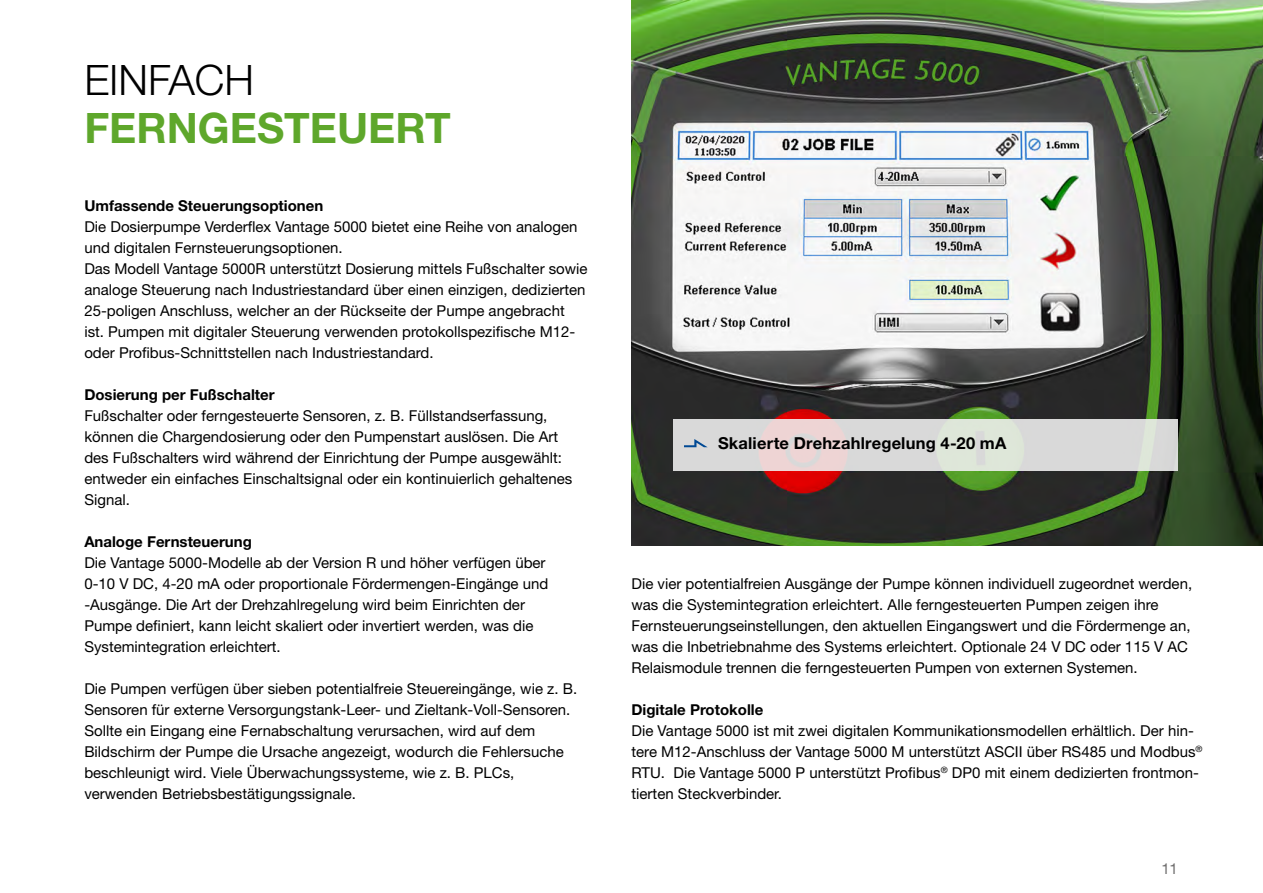
<style>
.page{position:relative;width:1263px;height:893px;background:#fff}
.page>*{position:absolute;margin:0;border:0;box-sizing:border-box;transform-origin:0 0}
.t1{font:700 42px "Helvetica Neue LT Std";color:#5ea72b}
.t2{font:300 42px "Helvetica Neue LT Std";color:#000}
.t3{font:700 16.5px "Helvetica Neue LT Std";letter-spacing:.01em;color:#000}
.t4{font:15px/21px "Helvetica Neue LT Std";color:#000}
.t5{font:700 15px "Helvetica Neue LT Std";color:#000}
.t6{font:15px "Helvetica Neue LT Std";color:#706f6f}
</style>
<div class="page">
<img style="left:631px;top:0;width:632px;height:546px">
<svg style="left:673px;top:420px;width:505px;height:51px;background:#dcdad8"></svg>
<svg style="left:684px;top:439px;width:24px;height:8px"></svg>
<h1 class="t2" style="left:84px;top:54px;width:171px">EINFACH</h1>
<h1 class="t1" style="left:84px;top:102px;width:368px">FERNGESTEUERT</h1>
<p class="t5" style="left:84px;top:196px;width:240px">Umfassende Steuerungsoptionen</p>
<p class="t4" style="left:84px;top:215px;width:505px">Die Dosierpumpe Verderflex Vantage 5000 bietet eine Reihe von analogen und digitalen Fernsteuerungsoptionen.<br>Das Modell Vantage 5000R unterstützt Dosierung mittels Fußschalter sowie analoge Steuerung nach Industriestandard über einen einzigen, dedizierten 25-poligen Anschluss, welcher an der Rückseite der Pumpe angebracht ist. Pumpen mit digitaler Steuerung verwenden protokollspezifische M12- oder Profibus-Schnittstellen nach Industriestandard.</p>
<p class="t5" style="left:84px;top:385px;width:192px">Dosierung per Fußschalter</p>
<p class="t4" style="left:84px;top:404px;width:489px">Fußschalter oder ferngesteuerte Sensoren, z. B. Füllstandserfassung, können die Chargendosierung oder den Pumpenstart auslösen. Die Art des Fußschalters wird während der Einrichtung der Pumpe ausgewählt: entweder ein einfaches Einschaltsignal oder ein kontinuierlich gehaltenes Signal.</p>
<p class="t5" style="left:84px;top:532px;width:169px">Analoge Fernsteuerung</p>
<p class="t4" style="left:84px;top:551px;width:466px">Die Vantage 5000-Modelle ab der Version R und höher verfügen über 0-10 V DC, 4-20 mA oder proportionale Fördermengen-Eingänge und -Ausgänge. Die Art der Drehzahlregelung wird beim Einrichten der Pumpe definiert, kann leicht skaliert oder invertiert werden, was die Systemintegration erleichtert.</p>
<p class="t4" style="left:84px;top:677px;width:494px">Die Pumpen verfügen über sieben potentialfreie Steuereingänge, wie z. B.<br>Sensoren für externe Versorgungstank-Leer- und Zieltank-Voll-Sensoren.<br>Sollte ein Eingang eine Fernabschaltung verursachen, wird auf dem Bildschirm der Pumpe die Ursache angezeigt, wodurch die Fehlersuche beschleunigt wird. Viele Überwachungssysteme, wie z. B. PLCs, verwenden Betriebsbestätigungssignale.</p>
<p class="t3" style="left:718px;top:433px;width:290px">Skalierte Drehzahlregelung 4-20 mA</p>
<p class="t4" style="left:631px;top:572px;width:562px">Die vier potentialfreien Ausgänge der Pumpe können individuell zugeordnet werden, was die Systemintegration erleichtert. Alle ferngesteuerten Pumpen zeigen ihre Fernsteuerungseinstellungen, den aktuellen Eingangswert und die Fördermenge an, was die Inbetriebnahme des Systems erleichtert. Optionale 24 V DC oder 115 V AC Relaismodule trennen die ferngesteuerten Pumpen von externen Systemen.</p>
<p class="t5" style="left:631px;top:700px;width:133px">Digitale Protokolle</p>
<p class="t4" style="left:631px;top:719px;width:573px">Die Vantage 5000 ist mit zwei digitalen Kommunikationsmodellen erhältlich. Der hin&shy;tere M12-Anschluss der Vantage 5000 M unterstützt ASCII über RS485 und Modbus<sup>® </sup>RTU. Die Vantage 5000 P unterstützt Profibus<sup>®</sup> DP0 mit einem dedizierten frontmon&shy;tierten Steckverbinder.</p>
<p class="t6" style="left:1161px;top:860px;width:18px">11</p>
</div>
